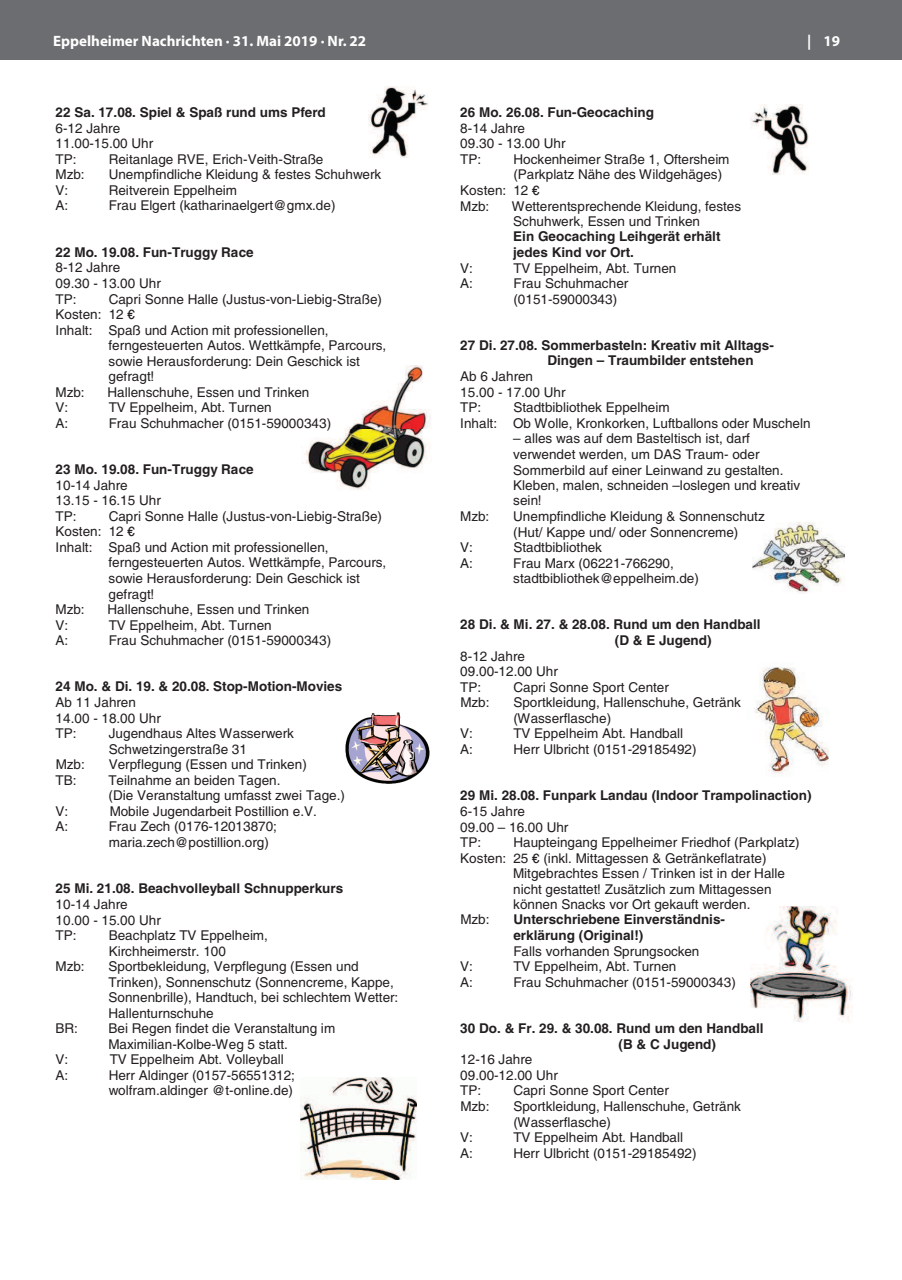
<style>
.page{position:relative;width:902px;height:1280px;background:#fff}
.page>*{position:absolute;margin:0;border:0;box-sizing:border-box;transform-origin:0 0}
.t1{font:700 15px "Myriad Pro";color:#fff}
.t2{font:13.5px/15.6px "Helvetica";letter-spacing:.005em;color:#231f20}
.t3{font:700 13.5px/15.5px "Helvetica";letter-spacing:.005em;color:#231f20}
</style>
<div class="page">
<div style="left:0;top:0;width:901px;height:60px;background:#6c6d70"></div>
<img style="left:301px;top:366px;width:130px;height:124px">
<img style="left:345px;top:712px;width:85px;height:72px">
<img style="left:750px;top:105px;width:58px;height:69px">
<img style="left:369px;top:87px;width:59px;height:70px">
<img style="left:750px;top:907px;width:103px;height:115px">
<img style="left:752px;top:523px;width:92px;height:71px">
<img style="left:754px;top:666px;width:75px;height:111px">
<img style="left:301px;top:1078px;width:115px;height:102px">
<p class="t1" style="left:53px;top:31px;width:314px">Eppelheimer Nachrichten · 31. Mai 2019 · Nr. 22</p>
<p class="t1" style="left:807px;top:31px;width:35px">| 19</p>
<p class="t3" style="left:56px;top:104px;width:272px">22 Sa. 17.08. Spiel &amp; Spaß rund ums Pferd</p>
<p class="t2" style="left:56px;top:120px;width:99px">6-12 Jahre<br>11.00-15.00 Uhr<br>TP:</p>
<p class="t2" style="left:109px;top:151px;width:216px">Reitanlage RVE, Erich-Veith-Straße</p>
<p class="t2" style="left:56px;top:167px;width:31px">Mzb:</p>
<p class="t2" style="left:109px;top:167px;width:274px">Unempfindliche Kleidung &amp; festes Schuhwerk</p>
<p class="t2" style="left:56px;top:182px;width:14px">V:</p>
<p class="t2" style="left:109px;top:182px;width:130px">Reitverein Eppelheim</p>
<p class="t2" style="left:56px;top:198px;width:14px">A:</p>
<p class="t2" style="left:109px;top:198px;width:228px">Frau Elgert (katharinaelgert@gmx.de)</p>
<p class="t3" style="left:56px;top:244px;width:200px">22 Mo. 19.08. Fun-Truggy Race</p>
<p class="t2" style="left:56px;top:260px;width:107px">8-12 Jahre<br>09.30 - 13.00 Uhr<br>TP:</p>
<p class="t2" style="left:56px;top:291px;width:328px;text-indent:53px">Capri Sonne Halle (Justus-von-Liebig-Straße)<br>Kosten: 12 €<br>Inhalt: Spaß und Action mit professionellen,</p>
<p class="t2" style="left:108px;top:338px;width:279px">ferngesteuerten Autos. Wettkämpfe, Parcours, sowie Herausforderung: Dein Geschick ist gefragt!</p>
<p class="t2" style="left:56px;top:384px;width:31px">Mzb:</p>
<p class="t2" style="left:107px;top:384px;width:203px">Hallenschuhe, Essen und Trinken</p>
<p class="t2" style="left:56px;top:400px;width:14px">V:</p>
<p class="t2" style="left:109px;top:400px;width:164px">TV Eppelheim, Abt. Turnen</p>
<p class="t2" style="left:56px;top:415px;width:14px">A:</p>
<p class="t2" style="left:109px;top:415px;width:224px">Frau Schuhmacher (0151-59000343)</p>
<p class="t3" style="left:56px;top:462px;width:200px">23 Mo. 19.08. Fun-Truggy Race</p>
<p class="t2" style="left:56px;top:477px;width:107px">10-14 Jahre<br>13.15 - 16.15 Uhr<br>TP:</p>
<p class="t2" style="left:56px;top:508px;width:328px;text-indent:53px">Capri Sonne Halle (Justus-von-Liebig-Straße)<br>Kosten: 12 €<br>Inhalt: Spaß und Action mit professionellen,</p>
<p class="t2" style="left:108px;top:555px;width:279px">ferngesteuerten Autos. Wettkämpfe, Parcours, sowie Herausforderung: Dein Geschick ist gefragt!</p>
<p class="t2" style="left:56px;top:602px;width:31px">Mzb:</p>
<p class="t2" style="left:107px;top:602px;width:203px">Hallenschuhe, Essen und Trinken</p>
<p class="t2" style="left:56px;top:617px;width:14px">V:</p>
<p class="t2" style="left:109px;top:617px;width:164px">TV Eppelheim, Abt. Turnen</p>
<p class="t2" style="left:56px;top:633px;width:14px">A:</p>
<p class="t2" style="left:109px;top:633px;width:224px">Frau Schuhmacher (0151-59000343)</p>
<p class="t3" style="left:56px;top:679px;width:288px">24 Mo. &amp; Di. 19. &amp; 20.08. Stop-Motion-Movies</p>
<p class="t2" style="left:56px;top:695px;width:107px">Ab 11 Jahren<br>14.00 - 18.00 Uhr<br>TP:</p>
<p class="t2" style="left:109px;top:726px;width:187px">Jugendhaus Altes Wasserwerk<br>Schwetzingerstraße 31</p>
<p class="t2" style="left:56px;top:757px;width:31px">Mzb:</p>
<p class="t2" style="left:109px;top:757px;width:200px">Verpflegung (Essen und Trinken)</p>
<p class="t2" style="left:56px;top:772px;width:22px">TB:</p>
<p class="t2" style="left:108px;top:773px;width:238px">Teilnahme an beiden Tagen.<br>(Die Veranstaltung umfasst zwei Tage.)</p>
<p class="t2" style="left:56px;top:803px;width:14px">V:</p>
<p class="t2" style="left:110px;top:803px;width:208px">Mobile Jugendarbeit Postillion e.V.</p>
<p class="t2" style="left:56px;top:819px;width:14px">A:</p>
<p class="t2" style="left:109px;top:819px;width:170px">Frau Zech (0176-12013870; maria.zech@postillion.org)</p>
<p class="t3" style="left:56px;top:881px;width:289px">25 Mi. 21.08. Beachvolleyball Schnupperkurs</p>
<p class="t2" style="left:56px;top:896px;width:107px">10-14 Jahre<br>10.00 - 15.00 Uhr<br>TP:</p>
<p class="t2" style="left:109px;top:928px;width:161px">Beachplatz TV Eppelheim,<br>Kirchheimerstr. 100</p>
<p class="t2" style="left:56px;top:959px;width:31px">Mzb:</p>
<p class="t2" style="left:108px;top:959px;width:291px">Sportbekleidung, Verpflegung (Essen und Trinken), Sonnenschutz (Sonnencreme, Kappe, Sonnenbrille), Handtuch, bei schlechtem Wetter:<br>Hallenturnschuhe</p>
<p class="t2" style="left:56px;top:1021px;width:24px">BR:</p>
<p class="t2" style="left:108px;top:1021px;width:228px">Bei Regen findet die Veranstaltung im<br>Maximilian-Kolbe-Weg 5 statt.</p>
<p class="t2" style="left:56px;top:1052px;width:14px">V:</p>
<p class="t2" style="left:110px;top:1052px;width:175px">TV Eppelheim Abt. Volleyball</p>
<p class="t2" style="left:56px;top:1067px;width:14px">A:</p>
<p class="t2" style="left:109px;top:1067px;width:188px">Herr Aldinger (0157-56551312; wolfram.aldinger @t-online.de)</p>
<p class="t3" style="left:460px;top:105px;width:195px">26 Mo. 26.08. Fun-Geocaching</p>
<p class="t2" style="left:460px;top:120px;width:107px">8-14 Jahre<br>09.30 - 13.00 Uhr<br>TP:</p>
<p class="t2" style="left:513px;top:152px;width:218px">Hockenheimer Straße 1, Oftersheim</p>
<p class="t2" style="left:513px;top:167px;width:210px">(Parkplatz Nähe des Wildgehäges)</p>
<p class="t2" style="left:460px;top:183px;width:81px">Kosten: 12 €</p>
<p class="t2" style="left:460px;top:198px;width:31px">Mzb:</p>
<p class="t2" style="left:511px;top:198px;width:231px">Wetterentsprechende Kleidung, festes<br>Schuhwerk, Essen und Trinken</p>
<p class="t3" style="left:513px;top:229px;width:209px">Ein Geocaching Leihgerät erhält jedes Kind vor Ort.</p>
<p class="t2" style="left:460px;top:260px;width:14px">V:</p>
<p class="t2" style="left:513px;top:260px;width:164px">TV Eppelheim, Abt. Turnen</p>
<p class="t2" style="left:460px;top:276px;width:14px">A:</p>
<p class="t2" style="left:513px;top:276px;width:116px">Frau Schuhmacher (0151-59000343)</p>
<p class="t3" style="left:547px;top:337px;width:228px;text-indent:-87px">27 Di. 27.08. Sommerbasteln: Kreativ mit Alltags-<br>Dingen – Traumbilder entstehen</p>
<p class="t2" style="left:460px;top:369px;width:107px">Ab 6 Jahren<br>15.00 - 17.00 Uhr<br>TP:</p>
<p class="t2" style="left:460px;top:400px;width:352px;text-indent:53px">Stadtbibliothek Eppelheim<br>Inhalt: Ob Wolle, Kronkorken, Luftballons oder Muscheln</p>
<p class="t2" style="left:513px;top:431px;width:288px">– alles was auf dem Basteltisch ist, darf verwendet werden, um DAS Traum- oder Sommerbild auf einer Leinwand zu gestalten.<br>Kleben, malen, schneiden –loslegen und kreativ sein!</p>
<p class="t2" style="left:460px;top:509px;width:31px">Mzb:</p>
<p class="t2" style="left:513px;top:509px;width:253px">Unempfindliche Kleidung &amp; Sonnenschutz (Hut/ Kappe und/ oder Sonnencreme)</p>
<p class="t2" style="left:460px;top:540px;width:14px">V:</p>
<p class="t2" style="left:513px;top:540px;width:90px">Stadtbibliothek</p>
<p class="t2" style="left:460px;top:555px;width:14px">A:</p>
<p class="t2" style="left:513px;top:555px;width:187px">Frau Marx (06221-766290, stadtbibliothek@eppelheim.de)</p>
<p class="t3" style="left:615px;top:617px;width:147px;text-indent:-155px">28 Di. &amp; Mi. 27. &amp; 28.08. Rund um den Handball (D &amp; E Jugend)</p>
<p class="t2" style="left:460px;top:648px;width:99px">8-12 Jahre<br>09.00-12.00 Uhr<br>TP:</p>
<p class="t2" style="left:513px;top:679px;width:157px">Capri Sonne Sport Center</p>
<p class="t2" style="left:460px;top:695px;width:31px">Mzb:</p>
<p class="t2" style="left:513px;top:695px;width:229px">Sportkleidung, Hallenschuhe, Getränk (Wasserflasche)</p>
<p class="t2" style="left:460px;top:726px;width:14px">V:</p>
<p class="t2" style="left:513px;top:726px;width:171px">TV Eppelheim Abt. Handball</p>
<p class="t2" style="left:460px;top:741px;width:14px">A:</p>
<p class="t2" style="left:513px;top:741px;width:185px">Herr Ulbricht (0151-29185492)</p>
<p class="t3" style="left:460px;top:788px;width:353px">29 Mi. 28.08. Funpark Landau (Indoor Trampolinaction)</p>
<p class="t2" style="left:460px;top:804px;width:110px">6-15 Jahre<br>09.00 – 16.00 Uhr<br>TP:</p>
<p class="t2" style="left:460px;top:835px;width:341px;text-indent:53px">Haupteingang Eppelheimer Friedhof (Parkplatz)<br>Kosten: 25 € (inkl. Mittagessen &amp; Getränkeflatrate)</p>
<p class="t2" style="left:513px;top:866px;width:273px">Mitgebrachtes Essen / Trinken ist in der Halle nicht gestattet! Zusätzlich zum Mittagessen können Snacks vor Ort gekauft werden.</p>
<p class="t2" style="left:460px;top:912px;width:31px">Mzb:</p>
<p class="t3" style="left:513px;top:912px;width:213px">Unterschriebene Einverständnis&shy;erklärung (Original!)</p>
<p class="t2" style="left:513px;top:943px;width:188px">Falls vorhanden Sprungsocken</p>
<p class="t2" style="left:460px;top:959px;width:14px">V:</p>
<p class="t2" style="left:513px;top:959px;width:164px">TV Eppelheim, Abt. Turnen</p>
<p class="t2" style="left:460px;top:974px;width:14px">A:</p>
<p class="t2" style="left:513px;top:974px;width:224px">Frau Schuhmacher (0151-59000343)</p>
<p class="t3" style="left:618px;top:1020px;width:147px;text-indent:-158px">30 Do. &amp; Fr. 29. &amp; 30.08. Rund um den Handball (B &amp; C Jugend)</p>
<p class="t2" style="left:460px;top:1052px;width:99px">12-16 Jahre<br>09.00-12.00 Uhr<br>TP:</p>
<p class="t2" style="left:513px;top:1083px;width:157px">Capri Sonne Sport Center</p>
<p class="t2" style="left:460px;top:1099px;width:31px">Mzb:</p>
<p class="t2" style="left:513px;top:1099px;width:229px">Sportkleidung, Hallenschuhe, Getränk (Wasserflasche)</p>
<p class="t2" style="left:460px;top:1130px;width:14px">V:</p>
<p class="t2" style="left:513px;top:1130px;width:171px">TV Eppelheim Abt. Handball</p>
<p class="t2" style="left:460px;top:1145px;width:14px">A:</p>
<p class="t2" style="left:513px;top:1145px;width:185px">Herr Ulbricht (0151-29185492)</p>
</div>
